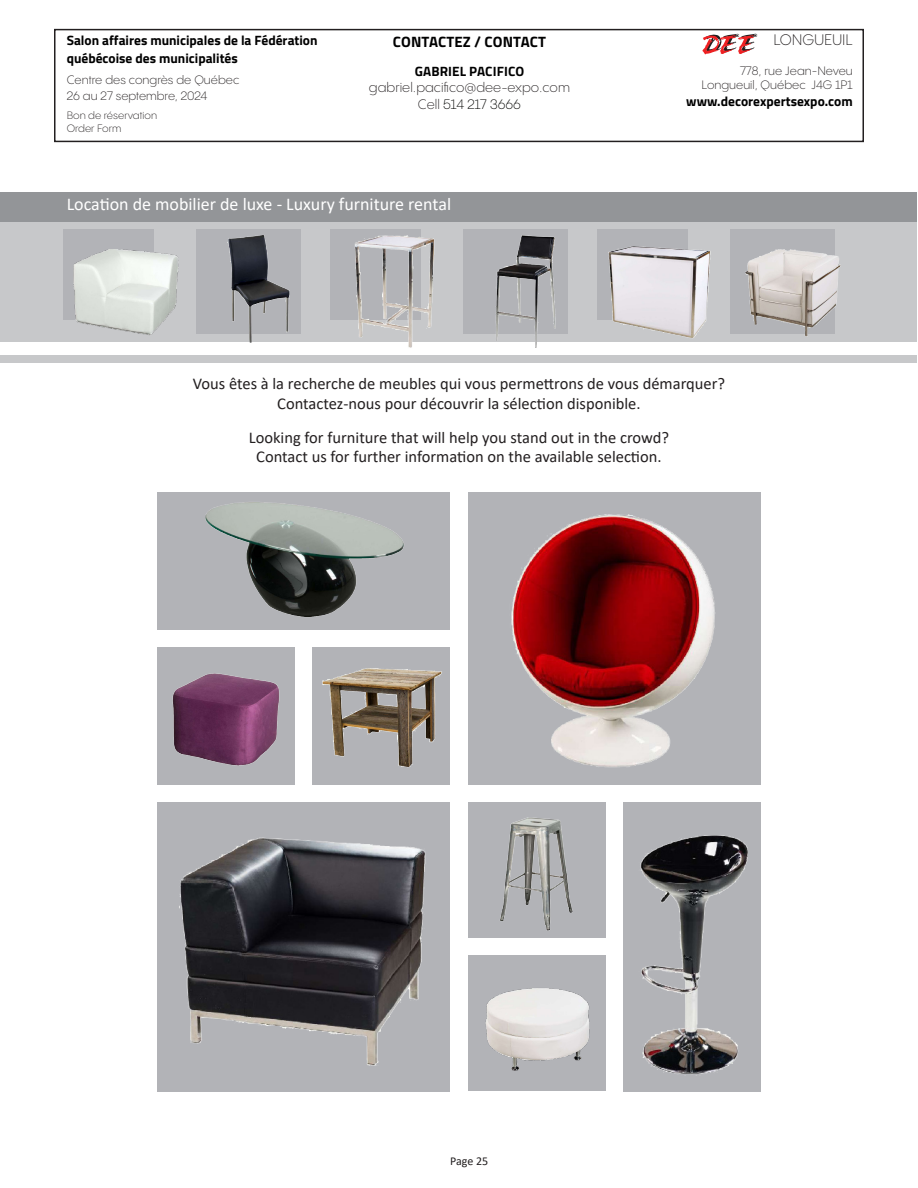
<style>
.page{position:relative;width:918px;height:1188px;background:#fff}
.page>*{position:absolute;margin:0;border:0;box-sizing:border-box;transform-origin:0 0}
.t1{font:18px "Calibri";color:#fff}
.t2{font:16.5px/19.8px "Calibri";color:#231f20;text-align:center}
.t3{font:700 15px "Titillium Web";letter-spacing:.01em;color:#000}
.t4{font:300 15px "PP Pangram Sans";color:#231f20}
.t5{font:700 13.5px/18px "Titillium Web";color:#000}
.t6{font:300 13.5px/16.2px "PP Pangram Sans";color:#231f20;text-align:center}
.t7{font:300 12px/14.4px "PP Pangram Sans";color:#231f20;text-align:right}
.t8{font:12px "Calibri";letter-spacing:-.005em;color:#231f20}
.t9{font:300 10.5px/12.6px "PP Pangram Sans";color:#231f20}
.s1{color:#040503}
</style>
<div class="page">
<div style="left:54px;top:29px;width:810px;height:113px;border:2px solid #231f20"></div>
<svg style="left:702px;top:34px;width:56px;height:21px"></svg>
<div style="left:1px;top:216px;width:916px;height:147px;background:#c7c8ca"></div>
<div style="left:0;top:342px;width:918px;height:12px;background:#fff"></div>
<div style="left:63px;top:230px;width:90px;height:90px;background:#b2b3b7"></div>
<div style="left:196px;top:230px;width:105px;height:104px;background:#b2b3b7"></div>
<div style="left:330px;top:230px;width:91px;height:90px;background:#b2b3b7"></div>
<div style="left:463px;top:230px;width:105px;height:104px;background:#b2b3b7"></div>
<div style="left:597px;top:230px;width:91px;height:90px;background:#b2b3b7"></div>
<div style="left:730px;top:230px;width:105px;height:104px;background:#b2b3b7"></div>
<div style="left:158px;top:492px;width:292px;height:137px;background:#b2b3b7"></div>
<div style="left:468px;top:492px;width:292px;height:292px;background:#b2b3b7"></div>
<div style="left:158px;top:647px;width:137px;height:137px;background:#b2b3b7"></div>
<div style="left:313px;top:647px;width:137px;height:137px;background:#b2b3b7"></div>
<div style="left:158px;top:802px;width:292px;height:289px;background:#b2b3b7"></div>
<div style="left:468px;top:802px;width:137px;height:136px;background:#b2b3b7"></div>
<div style="left:468px;top:956px;width:137px;height:135px;background:#b2b3b7"></div>
<div style="left:623px;top:802px;width:137px;height:289px;background:#b2b3b7"></div>
<img style="left:500px;top:817px;width:73px;height:113px">
<img style="left:179px;top:837px;width:247px;height:229px">
<img style="left:322px;top:668px;width:120px;height:100px">
<img style="left:205px;top:502px;width:199px;height:115px">
<img style="left:640px;top:835px;width:108px;height:241px">
<img style="left:485px;top:988px;width:105px;height:83px">
<img style="left:511px;top:514px;width:204px;height:254px">
<img style="left:172px;top:673px;width:107px;height:93px">
<div style="left:1px;top:192px;width:916px;height:29px;background:#939598"></div>
<img style="left:73px;top:249px;width:105px;height:86px">
<img style="left:745px;top:249px;width:96px;height:88px">
<img style="left:227px;top:235px;width:63px;height:108px">
<img style="left:495px;top:236px;width:61px;height:112px">
<img style="left:354px;top:236px;width:81px;height:112px">
<img style="left:608px;top:246px;width:103px;height:93px">
<p class="t5" style="left:67px;top:30px;width:252px">Salon affaires municipales de la Fédération québécoise des municipalités</p>
<p class="t7" style="left:67px;top:71px;width:174px;line-height:16.2px;text-align:left">Centre des congrès de Québec<br>26 au 27 septembre, 2024</p>
<p class="t9" style="left:67px;top:109px;width:92px">Bon de réservation<br>Order Form</p>
<p class="t3" style="left:393px;top:31px;width:155px">CONTACTEZ / CONTACT</p>
<p class="t5" style="left:415px;top:62px;width:111px">GABRIEL PACIFICO</p>
<p class="t6" style="left:369px;top:79px;width:202px">gabriel.pacifico@dee-expo.com<br>Cell <span class="s1">514 217 3666</span></p>
<p class="t1" style="left:67px;top:192px;width:386px">Location de mobilier de luxe - Luxury furniture rental</p>
<p class="t4" style="left:773px;top:31px;width:81px">LONGUEUIL</p>
<p class="t7" style="left:701px;top:64px;width:153px">778, rue Jean-Neveu<br>Longueuil, Québec J4G 1P1</p>
<p class="t5" style="left:686px;top:91px;width:168px">www.decorexpertsexpo.com</p>
<p class="t2" style="left:193px;top:374px;width:534px">Vous êtes à la recherche de meubles qui vous permettrons de vous démarquer?<br>Contactez-nous pour découvrir la sélection disponible.</p>
<p class="t2" style="left:249px;top:427px;width:422px">Looking for furniture that will help you stand out in the crowd?<br>Contact us for further information on the available selection.</p>
<p class="t8" style="left:450px;top:1152px;width:40px">Page 25</p>
</div>
